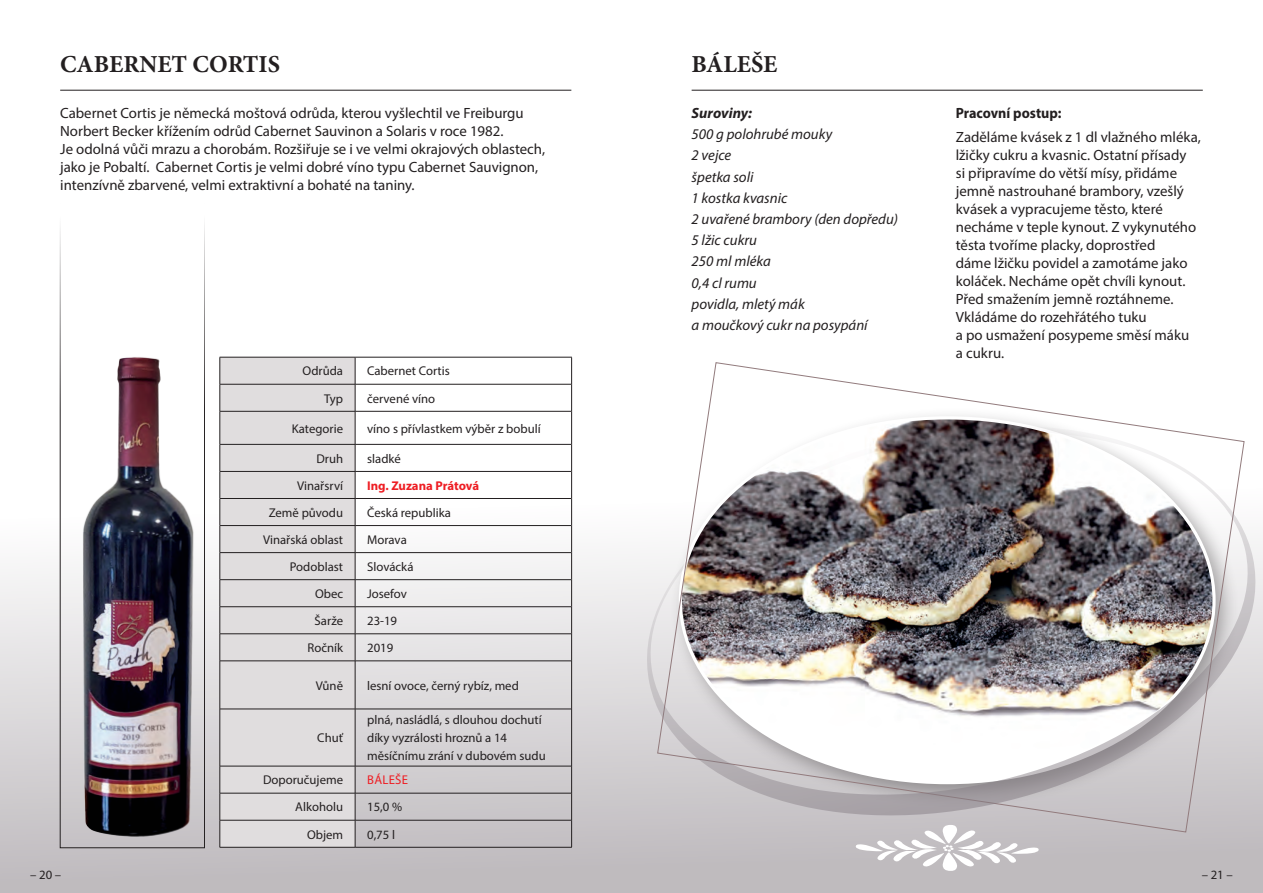
<style>
.page{position:relative;width:1263px;height:893px;background:#fff}
.page>*{position:absolute;margin:0;border:0;box-sizing:border-box;transform-origin:0 0}
.t1{font:700 24.45px "Minion Pro";letter-spacing:-.01em;color:#231f20}
.t2{font:14.85px/18px "Myriad Pro";color:#231f20}
.t3{font:italic 14.85px/21.1px "Myriad Pro";color:#231f20}
.t4{font:700 14.85px "Myriad Pro";color:#231f20;scale:.95 1}
.t5{font:italic 700 14.85px "Myriad Pro";color:#231f20}
.t6{font:12.75px/18px "Myriad Pro";color:#231f20}
.t7{font:700 12.75px "Myriad Pro";color:#ee1d23}
.t8{font:12.75px "Myriad Pro";color:#ee1d23}
</style>
<div class="page">
<div style="left:0;top:455px;width:1263px;height:438px;background:linear-gradient(to bottom,#fff,#bbb7bb)"></div>
<svg style="left:855px;top:840px;width:184px;height:31px"></svg>
<hr style="left:692px;top:90px;width:511px;height:1px;background:#231f20">
<hr style="left:60px;top:90px;width:511px;height:1px;background:#231f20">
<div style="left:221px;top:358px;width:134px;height:489px;background:#e0ddde"></div>
<hr style="left:220px;top:384px;width:135px;height:1px;background:#231f20">
<hr style="left:355px;top:384px;width:216px;height:1px;background:#231f20">
<svg style="left:355px;top:358px;width:1px;height:53px"></svg>
<hr style="left:220px;top:411px;width:135px;height:1px;background:#231f20">
<hr style="left:355px;top:411px;width:216px;height:1px;background:#231f20">
<hr style="left:355px;top:411px;width:1px;height:33px;background:#231f20">
<hr style="left:220px;top:444px;width:135px;height:1px;background:#231f20">
<hr style="left:355px;top:444px;width:216px;height:1px;background:#231f20">
<hr style="left:220px;top:471px;width:135px;height:1px;background:#231f20">
<hr style="left:355px;top:471px;width:216px;height:1px;background:#231f20">
<hr style="left:220px;top:498px;width:135px;height:1px;background:#231f20">
<hr style="left:355px;top:498px;width:216px;height:1px;background:#231f20">
<hr style="left:220px;top:525px;width:135px;height:1px;background:#231f20">
<hr style="left:355px;top:525px;width:216px;height:1px;background:#231f20">
<hr style="left:220px;top:552px;width:135px;height:1px;background:#231f20">
<hr style="left:355px;top:552px;width:216px;height:1px;background:#231f20">
<hr style="left:220px;top:579px;width:135px;height:1px;background:#231f20">
<hr style="left:355px;top:579px;width:216px;height:1px;background:#231f20">
<hr style="left:220px;top:606px;width:135px;height:1px;background:#231f20">
<hr style="left:355px;top:606px;width:216px;height:1px;background:#231f20">
<hr style="left:220px;top:633px;width:135px;height:1px;background:#231f20">
<hr style="left:355px;top:633px;width:216px;height:1px;background:#231f20">
<svg style="left:355px;top:444px;width:1px;height:217px"></svg>
<hr style="left:220px;top:661px;width:135px;height:1px;background:#231f20">
<hr style="left:355px;top:661px;width:216px;height:1px;background:#231f20">
<hr style="left:355px;top:661px;width:1px;height:48px;background:#231f20">
<hr style="left:220px;top:709px;width:135px;height:1px;background:#231f20">
<hr style="left:355px;top:709px;width:216px;height:1px;background:#231f20">
<hr style="left:355px;top:709px;width:1px;height:57px;background:#231f20">
<hr style="left:220px;top:766px;width:135px;height:1px;background:#231f20">
<hr style="left:355px;top:766px;width:216px;height:1px;background:#231f20">
<hr style="left:220px;top:793px;width:135px;height:1px;background:#231f20">
<hr style="left:355px;top:793px;width:216px;height:1px;background:#231f20">
<hr style="left:220px;top:820px;width:135px;height:1px;background:#231f20">
<hr style="left:355px;top:820px;width:216px;height:1px;background:#231f20">
<svg style="left:355px;top:766px;width:1px;height:81px"></svg>
<hr style="left:220px;top:357px;width:135px;height:1px;background:#231f20">
<hr style="left:355px;top:357px;width:217px;height:1px;background:#231f20">
<svg style="left:220px;top:357px;width:1px;height:54px"></svg>
<svg style="left:571px;top:357px;width:1px;height:54px"></svg>
<hr style="left:220px;top:411px;width:1px;height:33px;background:#231f20">
<hr style="left:571px;top:411px;width:1px;height:33px;background:#231f20">
<svg style="left:220px;top:444px;width:1px;height:217px"></svg>
<svg style="left:571px;top:444px;width:1px;height:217px"></svg>
<hr style="left:220px;top:661px;width:1px;height:48px;background:#231f20">
<hr style="left:571px;top:661px;width:1px;height:48px;background:#231f20">
<hr style="left:220px;top:709px;width:1px;height:57px;background:#231f20">
<hr style="left:571px;top:709px;width:1px;height:57px;background:#231f20">
<svg style="left:220px;top:766px;width:1px;height:81px"></svg>
<svg style="left:571px;top:766px;width:1px;height:81px"></svg>
<hr style="left:220px;top:847px;width:135px;height:1px;background:#231f20">
<hr style="left:355px;top:847px;width:217px;height:1px;background:#231f20">
<img style="left:64px;top:350px;width:147px;height:502px">
<img style="left:628px;top:402px;width:635px;height:438px">
<h1 class="t1" style="left:60px;top:47px;width:97px">CABERNET</h1>
<h1 class="t1" style="left:193px;top:47px;width:89px">CORTIS</h1>
<p class="t2" style="left:60px;top:104px;width:487px">Cabernet Cortis je německá moštová odrůda, kterou vyšlechtil ve Freiburgu Norbert Becker křížením odrůd Cabernet Sauvinon a Solaris v roce 1982.<br>Je odolná vůči mrazu a chorobám. Rozšiřuje se i ve velmi okrajových oblastech, jako je Pobaltí. Cabernet Cortis je velmi dobré víno typu Cabernet Sauvignon, intenzívně zbarvené, velmi extraktivní a bohaté na taniny.</p>
<p class="t6" style="left:303px;top:362px;width:42px">Odrůda</p>
<p class="t6" style="left:367px;top:362px;width:84px">Cabernet Cortis</p>
<p class="t6" style="left:324px;top:389px;width:21px">Typ</p>
<p class="t6" style="left:367px;top:389px;width:70px">červené víno</p>
<p class="t6" style="left:292px;top:419px;width:53px">Kategorie</p>
<p class="t6" style="left:367px;top:419px;width:175px">víno s přívlastkem výběr z bobulí</p>
<p class="t6" style="left:316px;top:449px;width:28px">Druh</p>
<p class="t6" style="left:367px;top:449px;width:35px">sladké</p>
<p class="t6" style="left:297px;top:476px;width:47px">Vinařsrví</p>
<p class="t7" style="left:367px;top:477px;width:114px">Ing. Zuzana Prátová</p>
<p class="t6" style="left:269px;top:503px;width:76px">Země původu</p>
<p class="t6" style="left:367px;top:503px;width:85px">Česká republika</p>
<p class="t6" style="left:263px;top:530px;width:81px">Vinařská oblast</p>
<p class="t6" style="left:367px;top:530px;width:41px">Morava</p>
<p class="t6" style="left:290px;top:557px;width:55px">Podoblast</p>
<p class="t6" style="left:367px;top:557px;width:48px">Slovácká</p>
<p class="t6" style="left:315px;top:584px;width:30px">Obec</p>
<p class="t6" style="left:367px;top:584px;width:41px">Josefov</p>
<p class="t6" style="left:315px;top:612px;width:30px">Šarže</p>
<p class="t6" style="left:367px;top:612px;width:32px">23-19</p>
<p class="t6" style="left:307px;top:639px;width:37px">Ročník</p>
<p class="t6" style="left:367px;top:639px;width:28px">2019</p>
<p class="t6" style="left:316px;top:676px;width:29px">Vůně</p>
<p class="t6" style="left:367px;top:676px;width:153px">lesní ovoce, černý rybíz, med</p>
<p class="t6" style="left:317px;top:729px;width:27px">Chuť</p>
<p class="t6" style="left:367px;top:711px;width:180px">plná, nasládlá, s dlouhou dochutí díky vyzrálosti hroznů a 14 měsíčnímu zrání v dubovém sudu</p>
<p class="t6" style="left:263px;top:771px;width:82px">Doporučujeme</p>
<p class="t8" style="left:367px;top:772px;width:23px">báleše</p>
<p class="t6" style="left:295px;top:798px;width:49px">Alkoholu</p>
<p class="t6" style="left:367px;top:798px;width:37px">15,0 %</p>
<p class="t6" style="left:307px;top:825px;width:38px">Objem</p>
<p class="t6" style="left:367px;top:825px;width:29px">0,75 l</p>
<h1 class="t1" style="left:692px;top:47px;width:47px">BÁLEŠE</h1>
<p class="t5" style="left:692px;top:103px;width:62px">Suroviny:</p>
<p class="t3" style="left:692px;top:123px;width:208px">500 g polohrubé mouky<br>2 vejce<br>špetka soli<br>1 kostka kvasnic<br>2 uvařené brambory (den dopředu)<br>5 lžic cukru<br>250 ml mléka<br>0,4 cl rumu<br>povidla, mletý mák<br>a moučkový cukr na posypání</p>
<p class="t4" style="left:956px;top:103px;width:113px">Pracovní postup:</p>
<p class="t2" style="left:956px;top:128px;width:247px">Zaděláme kvásek z 1 dl vlažného mléka, lžičky cukru a kvasnic. Ostatní přísady<br>si připravíme do větší mísy, přidáme jemně nastrouhané brambory, vzešlý kvásek a vypracujeme těsto, které necháme v teple kynout. Z vykynutého těsta tvoříme placky, doprostřed<br>dáme lžičku povidel a zamotáme jako koláček. Necháme opět chvíli kynout.<br>Před smažením jemně roztáhneme.<br>Vkládáme do rozehřátého tuku<br>a po usmažení posypeme směsí máku<br>a cukru.</p>
<p class="t6" style="left:30px;top:865px;width:33px">– 20 –</p>
<p class="t6" style="left:1202px;top:865px;width:33px">– 21 –</p>
</div>
